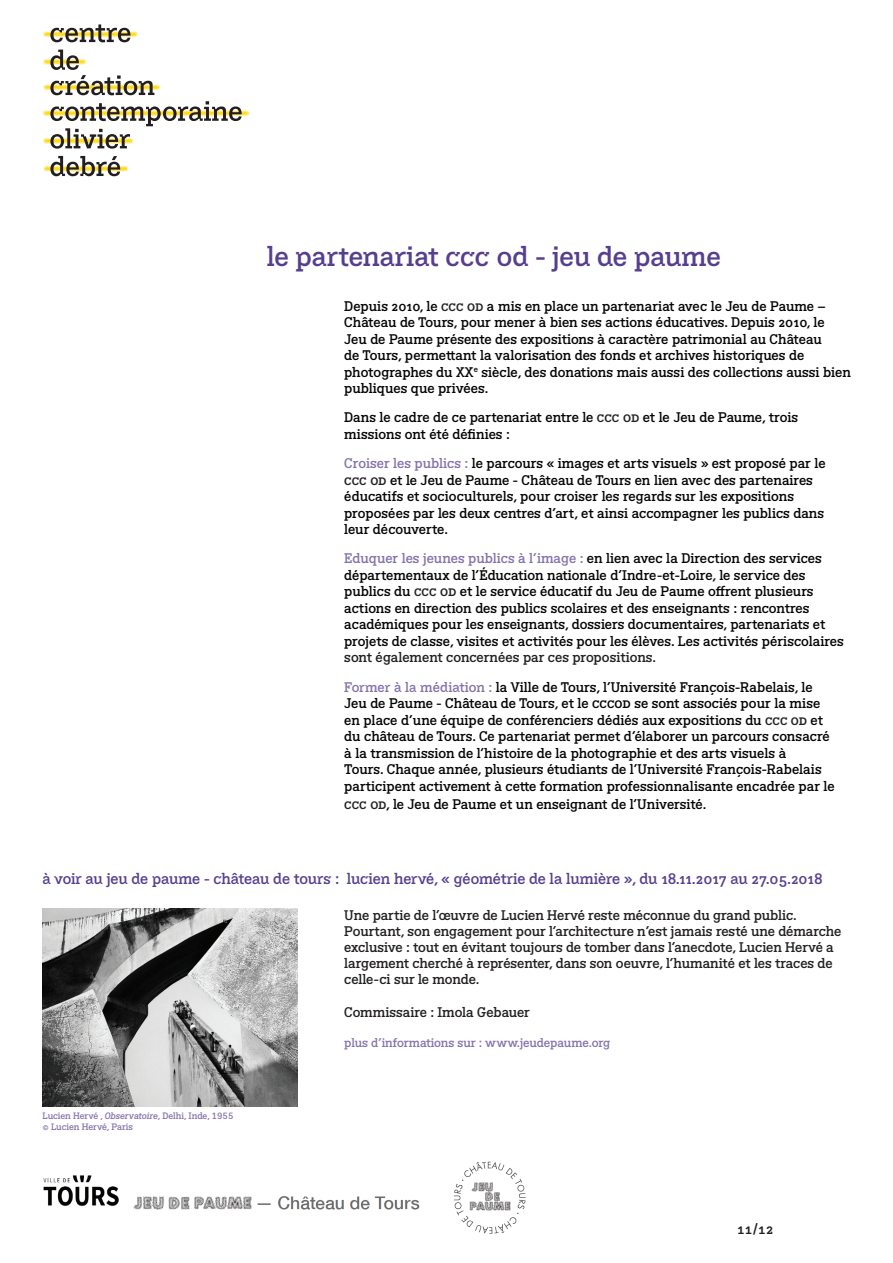
<style>
.page{position:relative;width:893px;height:1263px;background:#fff}
.page>*{position:absolute;margin:0;border:0;box-sizing:border-box;transform-origin:0 0}
.t1{font:27px "BVHCCCOD Titrage";letter-spacing:-.005em;color:#553f8e}
.t2{font:15px "BVHCCCOD Titrage";letter-spacing:-.005em;color:#553f8e}
.t3{font:14.25px "BVHCCCOD";color:#231f20}
.t4{font:13.5px/16.5px "BVHCCCOD";letter-spacing:-.005em;color:#040503}
.t5{font:13.5px/16.2px "BVHCCCOD";letter-spacing:-.01em;color:#231f20}
.t6{font:12px "BVHCCCOD";letter-spacing:-.01em;color:#8473ab}
.t7{font:9px/10.8px "BVHCCCOD";letter-spacing:-.005em;color:#8473ab}
.s1{color:#231f20}
.s2{color:#8473ab}
.s3{font-family:"BVHCCCOD Titrage";color:#8473ab}
.s4{font-style:italic}
</style>
<div class="page">
<img style="left:43px;top:31px;width:207px;height:141px">
<svg style="left:50px;top:24px;width:80px;height:18px"></svg>
<svg style="left:50px;top:50px;width:104px;height:45px"></svg>
<svg style="left:50px;top:101px;width:192px;height:48px"></svg>
<svg style="left:50px;top:156px;width:70px;height:20px"></svg>
<img style="left:43px;top:1161px;width:483px;height:73px">
<img style="left:43px;top:909px;width:254px;height:197px">
<h1 class="t1" style="left:267px;top:238px;width:455px">le partenariat ccc od - jeu de paume</h1>
<p class="t4" style="left:344px;top:298px;width:508px">Depuis 2010, le <span class="s1">ccc od</span> a mis en place un partenariat avec le Jeu de Paume – Château de Tours, pour mener à bien ses actions éducatives. Depuis 2010, le<br>Jeu de Paume présente des expositions à caractère patrimonial au Château<br>de Tours, permettant la valorisation des fonds et archives historiques de photographes du XX<sup>e</sup> siècle, des donations mais aussi des collections aussi bien publiques que privées.</p>
<p class="t4" style="left:344px;top:410px;width:455px">Dans le cadre de ce partenariat entre le <span class="s1">ccc od</span> et le Jeu de Paume, trois missions ont été définies :</p>
<p class="t4" style="left:344px;top:456px;width:483px"><span class="s2">Croiser les publics :</span> le parcours « images et arts visuels » est proposé par le <span class="s1">ccc od</span> et le Jeu de Paume - Château de Tours en lien avec des partenaires éducatifs et socioculturels, pour croiser les regards sur les expositions proposées par les deux centres d’art, et ainsi accompagner les publics dans leur découverte.</p>
<p class="t4" style="left:344px;top:551px;width:501px"><span class="s2">Eduquer les jeunes publics à l’image :</span> en lien avec la Direction des services départementaux de l’Éducation nationale d’Indre-et-Loire, le service des publics du <span class="s1">ccc od</span> et le service éducatif du Jeu de Paume offrent plusieurs actions en direction des publics scolaires et des enseignants : rencontres académiques pour les enseignants, dossiers documentaires, partenariats et projets de classe, visites et activités pour les élèves. Les activités périscolaires</p>
<p class="t4" style="left:344px;top:644px;width:470px;line-height:29.2px"><span class="s1">sont également concernées par ces propositions.<br></span><span class="s3">Former à la médiation :</span> la Ville de Tours, l’Université François-Rabelais, le</p>
<p class="t4" style="left:344px;top:696px;width:477px">Jeu de Paume - Château de Tours, et le cccod se sont associés pour la mise en place d’une équipe de conférenciers dédiés aux expositions du <span class="s1">CCC</span></p>
<p class="t4" style="left:344px;top:712px;width:492px;text-indent:447px"><span class="s1">OD</span> et du château de Tours. Ce partenariat permet d’élaborer un parcours consacré à la transmission de l’histoire de la photographie et des arts visuels à<br>Tours. Chaque année, plusieurs étudiants de l’Université François-Rabelais participent activement à cette formation professionnalisante encadrée par le</p>
<p class="t4" style="left:344px;top:796px;width:364px"><span class="s1">ccc od</span>, le Jeu de Paume et un enseignant de l’Université.</p>
<p class="t2" style="left:43px;top:868px;width:782px">à voir au jeu de paume - château de tours : lucien hervé, « géométrie de la lumière », du 18.11.2017 au 27.05.2018</p>
<p class="t7" style="left:43px;top:1111px;width:192px">Lucien Hervé , <span class="s4">Observatoire</span>, Delhi, Inde, 1955 © Lucien Hervé, Paris</p>
<p class="t5" style="left:344px;top:907px;width:499px">Une partie de l’œuvre de Lucien Hervé reste méconnue du grand public.<br>Pourtant, son engagement pour l’architecture n’est jamais resté une démarche exclusive : tout en évitant toujours de tomber dans l’anecdote, Lucien Hervé a largement cherché à représenter, dans son oeuvre, l’humanité et les traces de celle-ci sur le monde.</p>
<p class="t5" style="left:344px;top:1005px;width:187px">Commissaire : Imola Gebauer</p>
<p class="t6" style="left:344px;top:1035px;width:267px">plus d’informations sur : www.jeudepaume.org</p>
<p class="t3" style="left:736px;top:1220px;width:39px">11/12</p>
</div>
